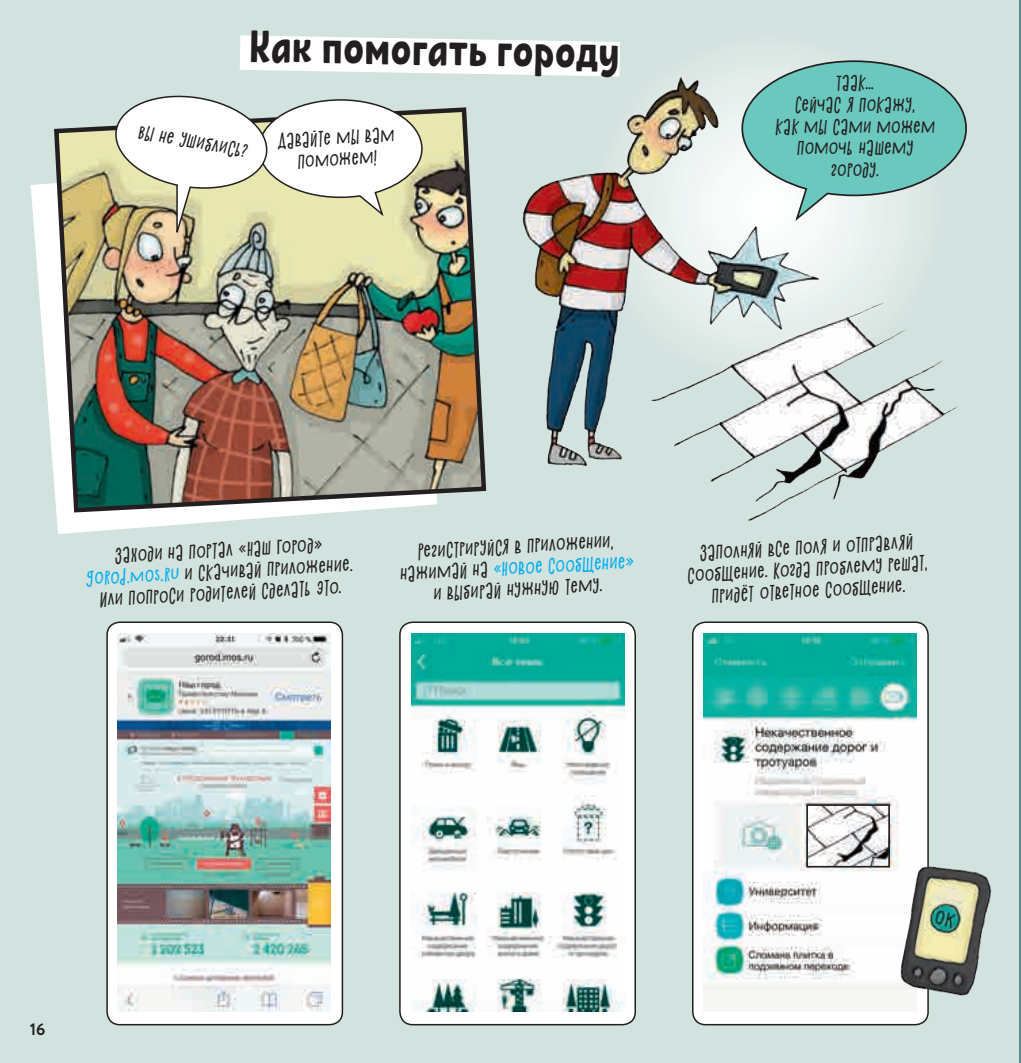
<style>
.page{position:relative;width:1021px;height:1063px;background:#fff}
.page>*{position:absolute;margin:0;border:0;box-sizing:border-box;transform-origin:0 0}
.Заголовок{font:45px "RF Krabuler";color:#231f20}
.Прямая_речь{font:italic 18px/21.6px "Shnobel";letter-spacing:.015em;color:#231f20;text-align:center}
.t1{font:700 16.5px "Circe";color:#231f20}
.s1{color:#00aeef}
</style>
<div class="page">
<div style="left:0;top:0;width:1020px;height:1063px;background:#d2e2de"></div>
<svg style="left:31px;top:183px;width:267px;height:351px"></svg>
<img style="left:534px;top:53px;width:424px;height:468px">
<svg style="left:740px;top:60px;width:227px;height:164px"></svg>
<img style="left:52px;top:126px;width:435px;height:389px">
<hr style="left:1018px;top:0;width:2px;height:1063px;background:#568e90">
<svg style="left:111px;top:35px;width:543px;height:208px"></svg>
<div style="left:400px;top:622px;width:235px;height:403px;background:#fff;border-radius:13px"></div>
<div style="left:399px;top:621px;width:237px;height:404px;border:2px solid #231f20;border-radius:13px"></div>
<img style="left:412px;top:634px;width:212px;height:378px">
<div style="left:107px;top:622px;width:235px;height:403px;background:#fff;border-radius:13px"></div>
<div style="left:106px;top:621px;width:237px;height:404px;border:2px solid #231f20;border-radius:13px"></div>
<img style="left:118px;top:634px;width:212px;height:378px">
<div style="left:692px;top:622px;width:236px;height:403px;background:#fff;border-radius:13px"></div>
<div style="left:692px;top:621px;width:236px;height:404px;border:2px solid #231f20;border-radius:13px"></div>
<img style="left:703px;top:634px;width:213px;height:356px">
<img style="left:809px;top:807px;width:77px;height:58px">
<div style="left:806px;top:804px;width:83px;height:64px;border:2px solid #231f20"></div>
<img style="left:886px;top:852px;width:106px;height:157px">
<p class="Заголовок" style="left:250px;top:19px;width:372px;rotate:1deg">Как помогать городу</p>
<p class="Прямая_речь" style="left:140px;top:121px;width:112px;rotate:10deg">Вы не ушиблись?</p>
<p class="Прямая_речь" style="left:277px;top:130px;width:118px;rotate:-3deg">Давайте мы вам поможем!</p>
<p class="Прямая_речь" style="left:775px;top:73px;width:161px">Таак…<br>Сейчас я покажу,<br>как мы сами можем помочь нашему городу.</p>
<p class="Прямая_речь" style="left:84px;top:547px;width:269px;rotate:-3deg">Заходи на портал «Наш Город» <span class="s1">gorod.mos.ru</span> и скачивай приложение.<br>Или попроси родителей сделать это.</p>
<p class="Прямая_речь" style="left:398px;top:542px;width:235px;rotate:-3deg">Регистрируйся в приложении, нажимай на <span class="s1">«Новое сообщение» </span>и выбирай нужную тему.</p>
<p class="Прямая_речь" style="left:685px;top:543px;width:242px;rotate:-3deg">Заполняй все поля и отправляй сообщение. Когда проблему решат, придёт ответное сообщение.</p>
<p class="t1" style="left:30px;top:1018px;width:17px">16</p>
</div>
